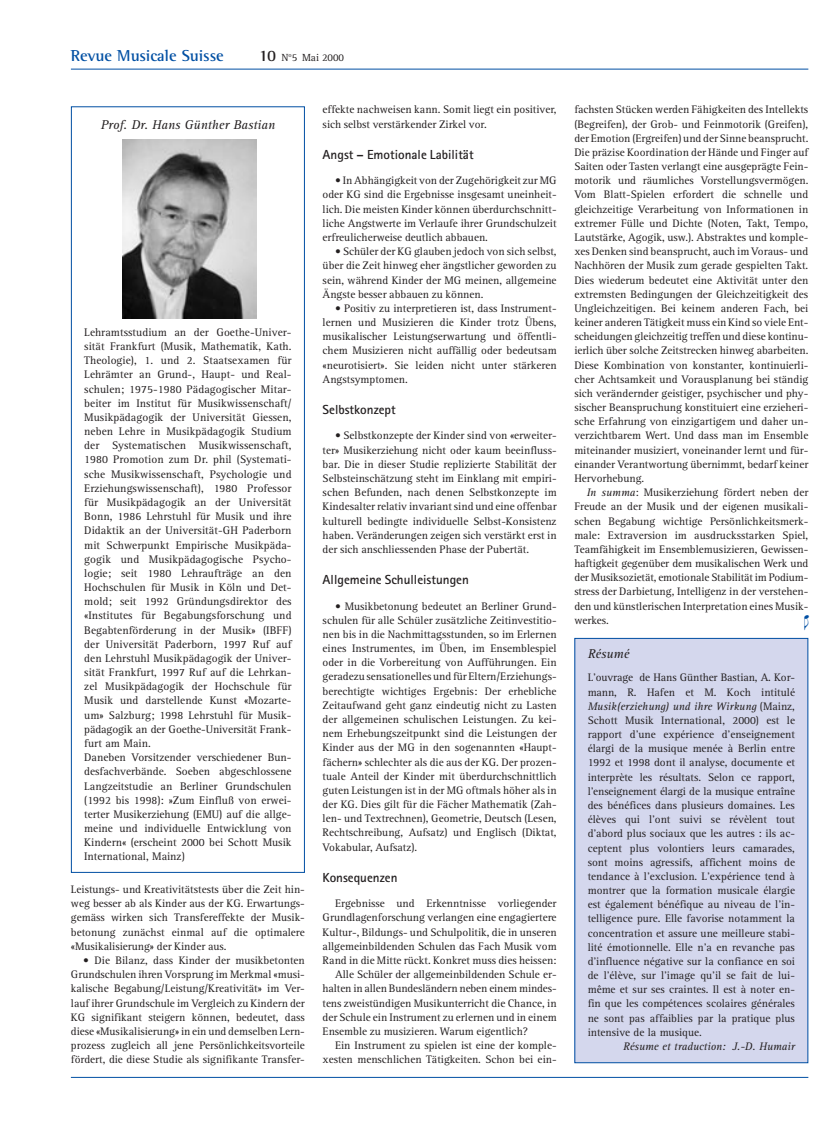
<style>
.page{position:relative;width:833px;height:1134px;background:#fff}
.page>*{position:absolute;margin:0;border:0;box-sizing:border-box;transform-origin:0 0}
.t1{font:700 16.25px "Rotis Semi Serif";color:#004fa3}
.t2{font:700 13.12px "Rotis Sans Serif";color:#231f20}
.t3{font:italic 13.12px "Rotis Serif";color:#231f20}
.t4{font:11.38px/14.1px "Rotis Serif";letter-spacing:.005em;color:#231f20}
.t5{font:11.25px/14.1px "Rotis Serif";color:#231f20;text-align:justify}
.t6{font:italic 11.25px "Rotis Serif";color:#231f20}
.t7{font:10.62px "Rotis Serif";color:#231f20}
.s1{font-family:"Rotis Semi Serif";font-weight:700;font-size:16.25px}
.s2{font-style:italic}
</style>
<div class="page">
<hr style="left:71px;top:69px;width:737px;height:1px;background:#004fa3">
<hr style="left:71px;top:1077px;width:737px;height:1px;background:#004fa3">
<div style="left:71px;top:106px;width:234px;height:767px;border:1px solid #004fa3"></div>
<img style="left:123px;top:140px;width:133px;height:178px">
<div style="left:574px;top:638px;width:233px;height:425px;background:#d4d7ed"></div>
<div style="left:574px;top:638px;width:234px;height:425px;border:1px solid #004fa3"></div>
<h1 class="t1" style="left:71px;top:50px;width:154px">Revue Musicale Suisse</h1>
<p class="t7" style="left:259px;top:54px;width:87px"><span class="s1">10</span> N<sup>o</sup>5 Mai 2000</p>
<p class="t3" style="left:101px;top:119px;width:176px">Prof. Dr. Hans Günther Bastian</p>
<p class="t4" style="left:84px;top:326px;width:209px">Lehramtsstudium an der Goethe-Univer&shy;sität Frankfurt (Musik, Mathematik, Kath.<br>Theologie), 1. und 2. Staatsexamen für Lehrämter an Grund-, Haupt- und Real&shy;schulen; 1975-1980 Pädagogischer Mitar&shy;beiter im Institut für Musikwissenschaft/ Musikpädagogik der Universität Giessen, neben Lehre in Musikpädagogik Studium der Systematischen Musikwissenschaft, 1980 Promotion zum Dr. phil (Systemati&shy;sche Musikwissenschaft, Psychologie und Erziehungswissenschaft), 1980 Professor für Musikpädagogik an der Universität Bonn, 1986 Lehrstuhl für Musik und ihre Didaktik an der Universität-GH Paderborn mit Schwerpunkt Empirische Musikpäda&shy;gogik und Musikpädagogische Psycho&shy;logie; seit 1980 Lehraufträge an den Hochschulen für Musik in Köln und Det&shy;mold; seit 1992 Gründungsdirektor des «Institutes für Begabungsforschung und Begabtenförderung in der Musik» (IBFF) der Universität Paderborn, 1997 Ruf auf den Lehrstuhl Musikpädagogik der Univer&shy;sität Frankfurt, 1997 Ruf auf die Lehrkan&shy;zel Musikpädagogik der Hochschule für Musik und darstellende Kunst «Mozarte&shy;um» Salzburg; 1998 Lehrstuhl für Musik&shy;pädagogik an der Goethe-Universität Frank&shy;furt am Main.<br>Daneben Vorsitzender verschiedener Bun&shy;desfachverbände. Soeben abgeschlossene Langzeitstudie an Berliner Grundschulen (1992 bis 1998): »Zum Einfluß von erwei&shy;terter Musikerziehung (EMU) auf die allge&shy;meine und individuelle Entwicklung von Kindern« (erscheint 2000 bei Schott Musik International, Mainz)</p>
<p class="t5" style="left:71px;top:883px;width:235px">Leistungs- und Kreativitätstests über die Zeit hin&shy;weg besser ab als Kinder aus der KG. Erwartungs&shy;gemäss wirken sich Transfereffekte der Musik&shy;betonung zunächst einmal auf die optimalere «Musikalisierung» der Kinder aus.</p>
<p class="t5" style="left:71px;top:954px;width:235px;text-indent:12px">• Die Bilanz, dass Kinder der musikbetonten Grundschulen ihren Vorsprung im Merkmal «musi&shy;kalische Begabung/Leistung/Kreativität» im Ver&shy;lauf ihrer Grundschule im Vergleich zu Kindern der KG signifikant steigern können, bedeutet, dass diese «Musikalisierung» in ein und demselben Lern&shy;prozess zugleich all jene Persönlichkeitsvorteile fördert, die diese Studie als signifikante Transfer-</p>
<p class="t5" style="left:322px;top:104px;width:235px">effekte nachweisen kann. Somit liegt ein positiver, sich selbst verstärkender Zirkel vor.</p>
<p class="t2" style="left:322px;top:150px;width:152px">Angst – Emotionale Labilität</p>
<p class="t5" style="left:322px;top:174px;width:235px;text-indent:12px">• In Abhängigkeit von der Zugehörigkeit zur MG oder KG sind die Ergebnisse insgesamt uneinheit&shy;lich. Die meisten Kinder können überdurchschnitt&shy;liche Angstwerte im Verlaufe ihrer Grundschulzeit erfreulicherweise deutlich abbauen.</p>
<p class="t5" style="left:322px;top:245px;width:235px;text-indent:12px">• Schüler der KG glauben jedoch von sich selbst, über die Zeit hinweg eher ängstlicher geworden zu sein, während Kinder der MG meinen, allgemeine Ängste besser abbauen zu können.</p>
<p class="t5" style="left:322px;top:302px;width:235px;text-indent:12px">• Positiv zu interpretieren ist, dass Instrument&shy;lernen und Musizieren die Kinder trotz Übens, musikalischer Leistungserwartung und öffentli&shy;chem Musizieren nicht auffällig oder bedeutsam «neurotisiert». Sie leiden nicht unter stärkeren Angstsymptomen.</p>
<p class="t2" style="left:322px;top:405px;width:75px">Selbstkonzept</p>
<p class="t5" style="left:322px;top:430px;width:235px;text-indent:12px">• Selbstkonzepte der Kinder sind von «erweiter&shy;ter» Musikerziehung nicht oder kaum beeinfluss&shy;bar. Die in dieser Studie replizierte Stabilität der Selbsteinschätzung steht im Einklang mit empiri&shy;schen Befunden, nach denen Selbstkonzepte im Kindesalter relativ invariant sind und eine offenbar kulturell bedingte individuelle Selbst-Konsistenz haben. Veränderungen zeigen sich verstärkt erst in der sich anschliessenden Phase der Pubertät.</p>
<p class="t2" style="left:322px;top:575px;width:148px">Allgemeine Schulleistungen</p>
<p class="t5" style="left:322px;top:600px;width:235px;text-indent:12px">• Musikbetonung bedeutet an Berliner Grund&shy;schulen für alle Schüler zusätzliche Zeitinvestitio&shy;nen bis in die Nachmittagsstunden, so im Erlernen eines Instrumentes, im Üben, im Ensemblespiel oder in die Vorbereitung von Aufführungen. Ein geradezu sensationelles und für Eltern/Erziehungs&shy;berechtigte wichtiges Ergebnis: Der erhebliche Zeitaufwand geht ganz eindeutig nicht zu Lasten der allgemeinen schulischen Leistungen. Zu kei&shy;nem Erhebungszeitpunkt sind die Leistungen der Kinder aus der MG in den sogenannten «Haupt&shy;fächern» schlechter als die aus der KG. Der prozen&shy;tuale Anteil der Kinder mit überdurchschnittlich guten Leistungen ist in der MG oftmals höher als in der KG. Dies gilt für die Fächer Mathematik (Zah&shy;len- und Textrechnen), Geometrie, Deutsch (Lesen, Rechtschreibung, Aufsatz) und Englisch (Diktat, Vokabular, Aufsatz).</p>
<p class="t2" style="left:322px;top:873px;width:76px">Konsequenzen</p>
<p class="t5" style="left:335px;top:897px;width:223px">Ergebnisse und Erkenntnisse vorliegender</p>
<p class="t5" style="left:322px;top:911px;width:235px">Grundlagenforschung verlangen eine engagiertere</p>
<p class="t5" style="left:322px;top:926px;width:235px">Kultur-, Bildungs- und Schulpolitik, die in unseren</p>
<p class="t5" style="left:322px;top:940px;width:235px">allgemeinbildenden Schulen das Fach Musik vom</p>
<p class="t5" style="left:322px;top:954px;width:235px">Rand in die Mitte rückt. Konkret muss dies heissen:</p>
<p class="t5" style="left:335px;top:968px;width:223px">Alle Schüler der allgemeinbildenden Schule er-</p>
<p class="t5" style="left:322px;top:982px;width:235px">halten in allen Bundesländern neben einem mindes-</p>
<p class="t5" style="left:322px;top:997px;width:235px">tens zweistündigen Musikunterricht die Chance, in</p>
<p class="t5" style="left:322px;top:1011px;width:235px">der Schule ein Instrument zu erlernen und in einem</p>
<p class="t5" style="left:322px;top:1025px;width:207px">Ensemble zu musizieren. Warum eigentlich?</p>
<p class="t5" style="left:335px;top:1039px;width:223px">Ein Instrument zu spielen ist eine der komple-</p>
<p class="t5" style="left:322px;top:1053px;width:235px">xesten menschlichen Tätigkeiten. Schon bei ein-</p>
<p class="t5" style="left:574px;top:104px;width:235px">fachsten Stücken werden Fähigkeiten des Intellekts (Begreifen), der Grob- und Feinmotorik (Greifen), der Emotion (Ergreifen) und der Sinne beansprucht.<br>Die präzise Koordination der Hände und Finger auf Saiten oder Tasten verlangt eine ausgeprägte Fein&shy;motorik und räumliches Vorstellungsvermögen.<br>Vom Blatt-Spielen erfordert die schnelle und gleichzeitige Verarbeitung von Informationen in extremer Fülle und Dichte (Noten, Takt, Tempo, Lautstärke, Agogik, usw.). Abstraktes und komple&shy;xes Denken sind beansprucht, auch im Voraus- und Nachhören der Musik zum gerade gespielten Takt.<br>Dies wiederum bedeutet eine Aktivität unter den extremsten Bedingungen der Gleichzeitigkeit des Ungleichzeitigen. Bei keinem anderen Fach, bei keiner anderen Tätigkeit muss ein Kind so viele Ent&shy;scheidungen gleichzeitig treffen und diese kontinu&shy;ierlich über solche Zeitstrecken hinweg abarbeiten.<br>Diese Kombination von konstanter, kontinuierli&shy;cher Achtsamkeit und Vorausplanung bei ständig sich verändernder geistiger, psychischer und phy&shy;sischer Beanspruchung konstituiert eine erzieheri&shy;sche Erfahrung von einzigartigem und daher un&shy;verzichtbarem Wert. Und dass man im Ensemble miteinander musiziert, voneinander lernt und für&shy;einander Verantwortung übernimmt, bedarf keiner Hervorhebung.</p>
<p class="t5" style="left:574px;top:486px;width:235px;text-indent:12px"><span class="s2">In summa</span>: Musikerziehung fördert neben der Freude an der Musik und der eigenen musikali&shy;schen Begabung wichtige Persönlichkeitsmerk&shy;male: Extraversion im ausdrucksstarken Spiel, Teamfähigkeit im Ensemblemusizieren, Gewissen&shy;haftigkeit gegenüber dem musikalischen Werk und der Musiksozietät, emotionale Stabilität im Podium&shy;stress der Darbietung, Intelligenz in der verstehen&shy;den und künstlerischen Interpretation eines Musik&shy;werkes.</p>
<p class="t3" style="left:587px;top:649px;width:43px">Résumé</p>
<p class="t5" style="left:587px;top:671px;width:209px">L'ouvrage de Hans Günther Bastian, A. Kor&shy;mann, R. Hafen et M. Koch intitulé <span class="s2">Musik(erziehung) und ihre Wirkung</span> (Mainz, Schott Musik International, 2000) est le rapport d'une expérience d'enseignement élargi de la musique menée à Berlin entre 1992 et 1998 dont il analyse, documente et interprète les résultats. Selon ce rapport, l'enseignement élargi de la musique entraîne des bénéfices dans plusieurs domaines. Les élèves qui l'ont suivi se révèlent tout d'abord plus sociaux que les autres : ils ac&shy;ceptent plus volontiers leurs camarades, sont moins agressifs, affichent moins de tendance à l'exclusion. L'expérience tend à montrer que la formation musicale élargie est également bénéfique au niveau de l'in&shy;telligence pure. Elle favorise notamment la concentration et assure une meilleure stabi&shy;lité émotionnelle. Elle n'a en revanche pas d'influence négative sur la confiance en soi de l'élève, sur l'image qu'il se fait de lui&shy;même et sur ses craintes. Il est à noter en&shy;fin que les compétences scolaires générales ne sont pas affaiblies par la pratique plus intensive de la musique.</p>
<p class="t6" style="left:623px;top:1042px;width:173px">Résume et traduction: J.-D. Humair</p>
</div>
